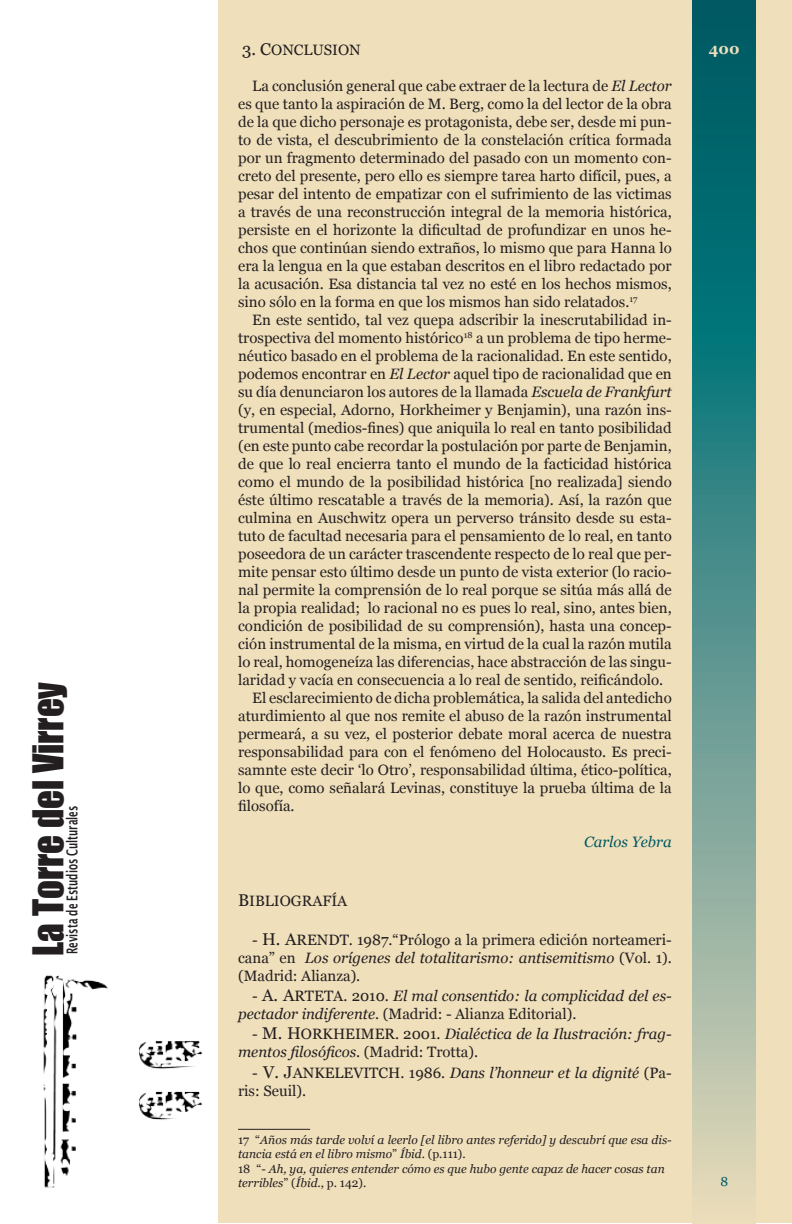
<style>
.page{position:relative;width:792px;height:1224px;background:#fff}
.page>*{position:absolute;margin:0;border:0;box-sizing:border-box;transform-origin:0 0}
.t1{font:39px "Impact";color:#231f20;scale:.95 1}
.t2{font:15px/18px "Georgia";color:#231f20;text-align:justify}
.t3{font:italic 15px/18px "Georgia";color:#231f20}
.t4{font:600 15px "Lucida Sans";color:#231f20;scale:.63 1}
.t5{font:italic 15px "Georgia";color:#005963}
.t6{font:700 15px "Georgia";color:#efdfbb}
.t7{font:13px "Georgia";color:#005963}
.t8{font:italic 12px/14.4px "Georgia";color:#231f20}
.s1{font-size:17px}
.s2{font-style:italic}
.s3{font-style:normal}
.s4{font-style:normal;font-size:17px}
</style>
<div class="page">
<img style="left:43px;top:975px;width:160px;height:213px">
<div style="left:218px;top:0;width:574px;height:1224px;background:#efdfbb"></div>
<svg style="left:693px;top:0;width:63px;height:1196px;background:#54928c"></svg>
<hr style="left:238px;top:1129px;width:72px;height:1px;background:#231f20">
<h1 class="t1" style="left:18px;top:956px;width:290px;rotate:-90deg">La Torre del Virrey</h1>
<p class="t4" style="left:63px;top:954px;width:238px;rotate:-90deg">Revista de Estudios Culturales</p>
<p class="t2" style="left:242px;top:41px;width:120px"><span class="s1">3. C</span>ONCLUSION</p>
<p class="t6" style="left:709px;top:40px;width:32px">400</p>
<p class="t2" style="left:238px;top:77px;width:435px;text-indent:14px">La conclusión general que cabe extraer de la lectura de <span class="s2">El Lector </span>es que tanto la aspiración de M. Berg, como la del lector de la obra de la que dicho personaje es protagonista, debe ser, desde mi pun&shy;to de vista, el descubrimiento de la constelación crítica formada por un fragmento determinado del pasado con un momento con&shy;creto del presente, pero ello es siempre tarea harto difícil, pues, a pesar del intento de empatizar con el sufrimiento de las victimas a través de una reconstrucción integral de la memoria histórica, persiste en el horizonte la dificultad de profundizar en unos he&shy;chos que continúan siendo extraños, lo mismo que para Hanna lo era la lengua en la que estaban descritos en el libro redactado por la acusación. Esa distancia tal vez no esté en los hechos mismos, sino sólo en la forma en que los mismos han sido relatados.<sup>17</sup></p>
<p class="t2" style="left:238px;top:311px;width:435px;text-indent:14px">En este sentido, tal vez quepa adscribir la inescrutabilidad in&shy;trospectiva del momento histórico<sup>18</sup> a un problema de tipo herme&shy;néutico basado en el problema de la racionalidad. En este sentido, podemos encontrar en <span class="s2">El Lector</span> aquel tipo de racionalidad que en su día denunciaron los autores de la llamada <span class="s2">Escuela de Frankfurt </span>(y, en especial, Adorno, Horkheimer y Benjamin), una razón ins&shy;trumental (medios-fines) que aniquila lo real en tanto posibilidad (en este punto cabe recordar la postulación por parte de Benjamin, de que lo real encierra tanto el mundo de la facticidad histórica como el mundo de la posibilidad histórica [no realizada] siendo éste último rescatable a través de la memoria). Así, la razón que culmina en Auschwitz opera un perverso tránsito desde su esta&shy;tuto de facultad necesaria para el pensamiento de lo real, en tanto poseedora de un carácter trascendente respecto de lo real que per&shy;mite pensar esto último desde un punto de vista exterior (lo racio&shy;nal permite la comprensión de lo real porque se sitúa más allá de la propia realidad; lo racional no es pues lo real, sino, antes bien, condición de posibilidad de su comprensión), hasta una concep&shy;ción instrumental de la misma, en virtud de la cual la razón mutila lo real, homogeneíza las diferencias, hace abstracción de las singu&shy;laridad y vacía en consecuencia a lo real de sentido, reificándolo.</p>
<p class="t2" style="left:238px;top:689px;width:435px;text-indent:14px">El esclarecimiento de dicha problemática, la salida del antedicho aturdimiento al que nos remite el abuso de la razón instrumental permeará, a su vez, el posterior debate moral acerca de nuestra responsabilidad para con el fenómeno del Holocausto. Es preci&shy;samnte este decir ‘lo Otro’, responsabilidad última, ético-política, lo que, como señalará Levinas, constituye la prueba última de la filosofía.</p>
<p class="t5" style="left:584px;top:834px;width:89px">Carlos Yebra</p>
<p class="t2" style="left:238px;top:892px;width:111px"><span class="s1">B</span>IBLIOGRAFÍA</p>
<p class="t2" style="left:238px;top:930px;width:435px;text-indent:14px">- <span class="s1">H. A</span>RENDT. 1987.“Prólogo a la primera edición norteameri&shy;cana” en <span class="s2">Los orígenes del totalitarismo: antisemitismo</span> (Vol. 1). (Madrid: Alianza).</p>
<p class="t3" style="left:238px;top:987px;width:435px;text-indent:14px"><span class="s3">-</span> <span class="s4">A. A</span><span class="s3">RTETA. 2010.</span> El mal consentido: la complicidad del es&shy;pectador indiferente<span class="s3">. (Madrid: - Alianza Editorial).</span></p>
<p class="t3" style="left:238px;top:1025px;width:435px;text-indent:14px"><span class="s3">-</span> <span class="s4">M. H</span><span class="s3">ORKHEIMER. 2001.</span> Dialéctica de la Ilustración: frag&shy;mentos filosóficos<span class="s3">. (Madrid: Trotta).</span></p>
<p class="t2" style="left:238px;top:1064px;width:435px;text-indent:14px">- <span class="s1">V. J</span>ANKELEVITCH. 1986. <span class="s2">Dans l’honneur et la dignité</span> (Pa&shy;ris: Seuil).</p>
<p class="t8" style="left:238px;top:1132px;width:435px"><span class="s3">17 “</span>Años más tarde volví a leerlo [el libro antes referido] y descubrí que esa dis&shy;tancia está en el libro mismo<span class="s3">”</span> Íbid<span class="s3">. (p.111).</span></p>
<p class="t8" style="left:238px;top:1161px;width:428px"><span class="s3">18 “-</span> Ah, ya, quieres entender cómo es que hubo gente capaz de hacer cosas tan terribles<span class="s3">” (</span>Íbid<span class="s3">., p. 142).</span></p>
<p class="t7" style="left:721px;top:1174px;width:9px">8</p>
</div>
